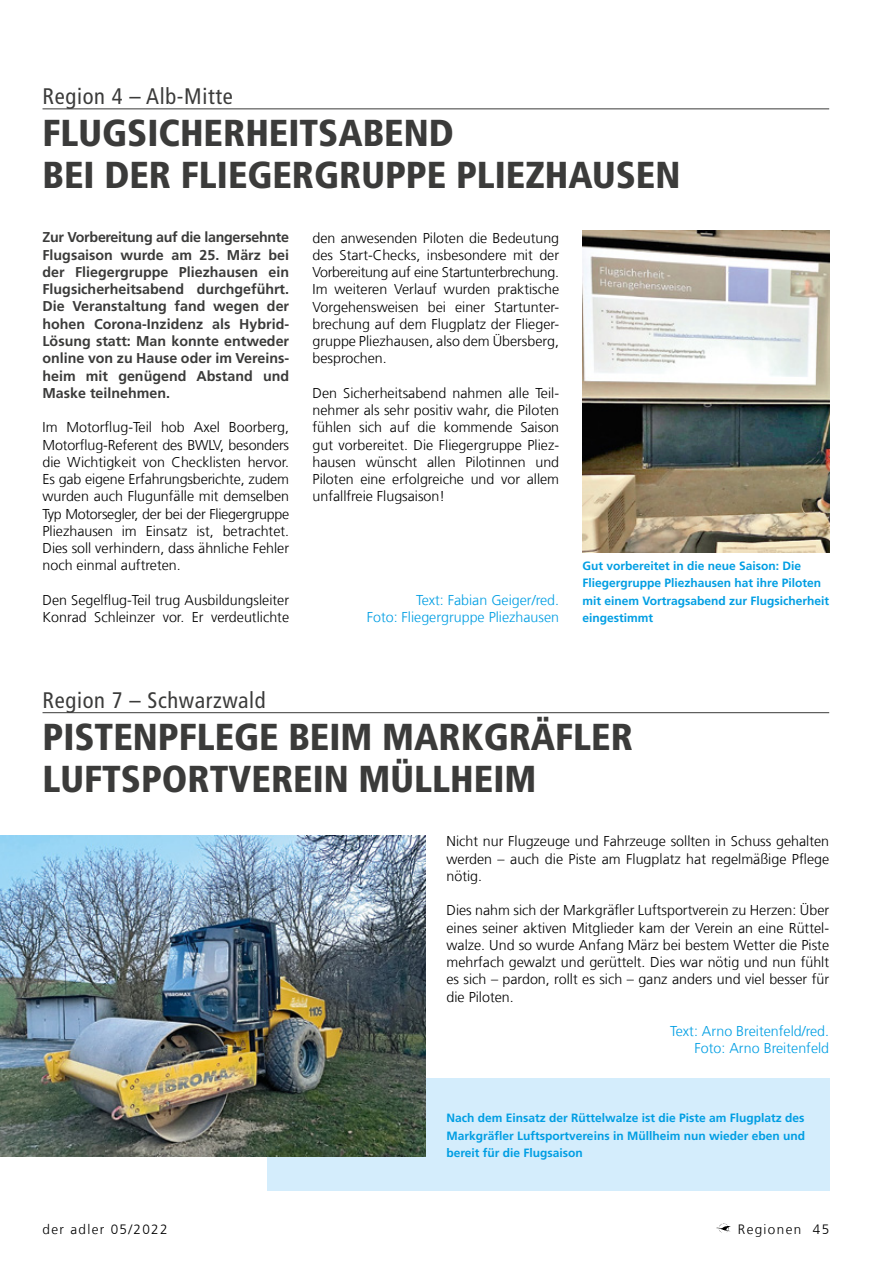
<style>
.page{position:relative;width:893px;height:1263px;background:#fff}
.page>*{position:absolute;margin:0;border:0;box-sizing:border-box;transform-origin:0 0}
.t1{font:900 condensed 37.5px/42px "Frutiger LT Com";color:#3b3b3a}
.t2{font:condensed 22.5px "Frutiger LT Com";letter-spacing:.03em;color:#3b3b3a}
.t3{font:300 14.25px/17.2px "Frutiger LT Com";color:#000;text-align:justify}
.t4{font:700 14.25px/17.2px "Frutiger LT Com";color:#3b3b3a}
.t5{font:300 14.25px/17.2px "Frutiger LT Com";color:#009ee3;text-align:right}
.t6{font:300 13.5px "Frutiger LT Com";letter-spacing:.1em;color:#000}
.t7{font:700 12px/17.2px "Frutiger LT Com";color:#009ee3}
</style>
<div class="page">
<img style="left:716px;top:1223px;width:15px;height:10px">
<div style="left:267px;top:1078px;width:562px;height:113px;background:#d4edfc"></div>
<hr style="left:43px;top:108px;width:786px;height:1px;background:#3b3b3a">
<hr style="left:43px;top:712px;width:786px;height:1px;background:#3b3b3a">
<img style="left:583px;top:230px;width:246px;height:323px">
<img style="left:0;top:835px;width:425px;height:322px">
<h2 class="t2" style="left:43px;top:83px;width:192px">Region 4 – Alb-Mitte</h2>
<h1 class="t1" style="left:43px;top:112px;width:639px">FLUGSICHERHEITSABEND<br>BEI DER FLIEGERGRUPPE PLIEZHAUSEN</h1>
<p class="t4" style="left:43px;top:229px;width:248px">Zur Vorbereitung auf die langersehnte Flugsaison wurde am 25. März bei der Fliegergruppe Pliezhausen ein Flugsicherheitsabend durchgeführt.<br>Die Veranstaltung fand wegen der hohen Corona-Inzidenz als Hybrid-- Lösung statt: Man konnte entweder online von zu Hause oder im Vereins&shy;heim mit genügend Abstand und Maske teilnehmen.</p>
<p class="t3" style="left:43px;top:419px;width:248px">Im Motorflug-Teil hob Axel Boorberg, Motorflug-Referent des BWLV, besonders die Wichtigkeit von Checklisten hervor.<br>Es gab eigene Erfahrungsberichte, zudem wurden auch Flugunfälle mit demselben Typ Motorsegler, der bei der Fliegergruppe Pliezhausen im Einsatz ist, betrachtet.<br>Dies soll verhindern, dass ähnliche Fehler noch einmal auftreten.</p>
<p class="t3" style="left:43px;top:591px;width:248px">Den Segelflug-Teil trug Ausbildungsleiter<br>Konrad Schleinzer vor. Er verdeutlichte</p>
<p class="t3" style="left:313px;top:229px;width:248px">den anwesenden Piloten die Bedeutung des Start-Checks, insbesondere mit der Vorbereitung auf eine Startunterbrechung.<br>Im weiteren Verlauf wurden praktische Vorgehensweisen bei einer Startunter&shy;brechung auf dem Flugplatz der Flieger&shy;gruppe Pliezhausen, also dem Übersberg, besprochen.</p>
<p class="t3" style="left:313px;top:384px;width:248px">Den Sicherheitsabend nahmen alle Teil&shy;nehmer als sehr positiv wahr, die Piloten fühlen sich auf die kommende Saison gut vorbereitet. Die Fliegergruppe Pliez&shy;hausen wünscht allen Pilotinnen und Piloten eine erfolgreiche und vor allem unfallfreie Flugsaison!</p>
<p class="t5" style="left:367px;top:591px;width:194px">Text: Fabian Geiger/red.<br>Foto: Fliegergruppe Pliezhausen</p>
<p class="t7" style="left:583px;top:557px;width:248px">Gut vorbereitet in die neue Saison: Die Fliegergruppe Pliezhausen hat ihre Piloten mit einem Vortragsabend zur Flugsicherheit eingestimmt</p>
<h2 class="t2" style="left:43px;top:687px;width:225px">Region 7 – Schwarzwald</h2>
<h1 class="t1" style="left:43px;top:715px;width:592px">PISTENPFLEGE BEIM MARKGRÄFLER<br>LUFTSPORTVEREIN MÜLLHEIM</h1>
<p class="t3" style="left:446px;top:833px;width:384px">Nicht nur Flugzeuge und Fahrzeuge sollten in Schuss gehalten werden – auch die Piste am Flugplatz hat regelmäßige Pflege nötig.</p>
<p class="t3" style="left:446px;top:902px;width:384px">Dies nahm sich der Markgräfler Luftsportverein zu Herzen: Über eines seiner aktiven Mitglieder kam der Verein an eine Rüttel&shy;walze. Und so wurde Anfang März bei bestem Wetter die Piste mehrfach gewalzt und gerüttelt. Dies war nötig und nun fühlt es sich – pardon, rollt es sich – ganz anders und viel besser für die Piloten.</p>
<p class="t5" style="left:670px;top:1023px;width:160px">Text: Arno Breitenfeld/red.<br>Foto: Arno Breitenfeld</p>
<p class="t7" style="left:446px;top:1109px;width:360px;text-align:justify">Nach dem Einsatz der Rüttelwalze ist die Piste am Flugplatz des Markgräfler Luftsportvereins in Müllheim nun wieder eben und bereit für die Flugsaison</p>
<p class="t6" style="left:43px;top:1221px;width:127px">der adler 05/2022</p>
<p class="t6" style="left:738px;top:1221px;width:93px">Regionen 45</p>
</div>
